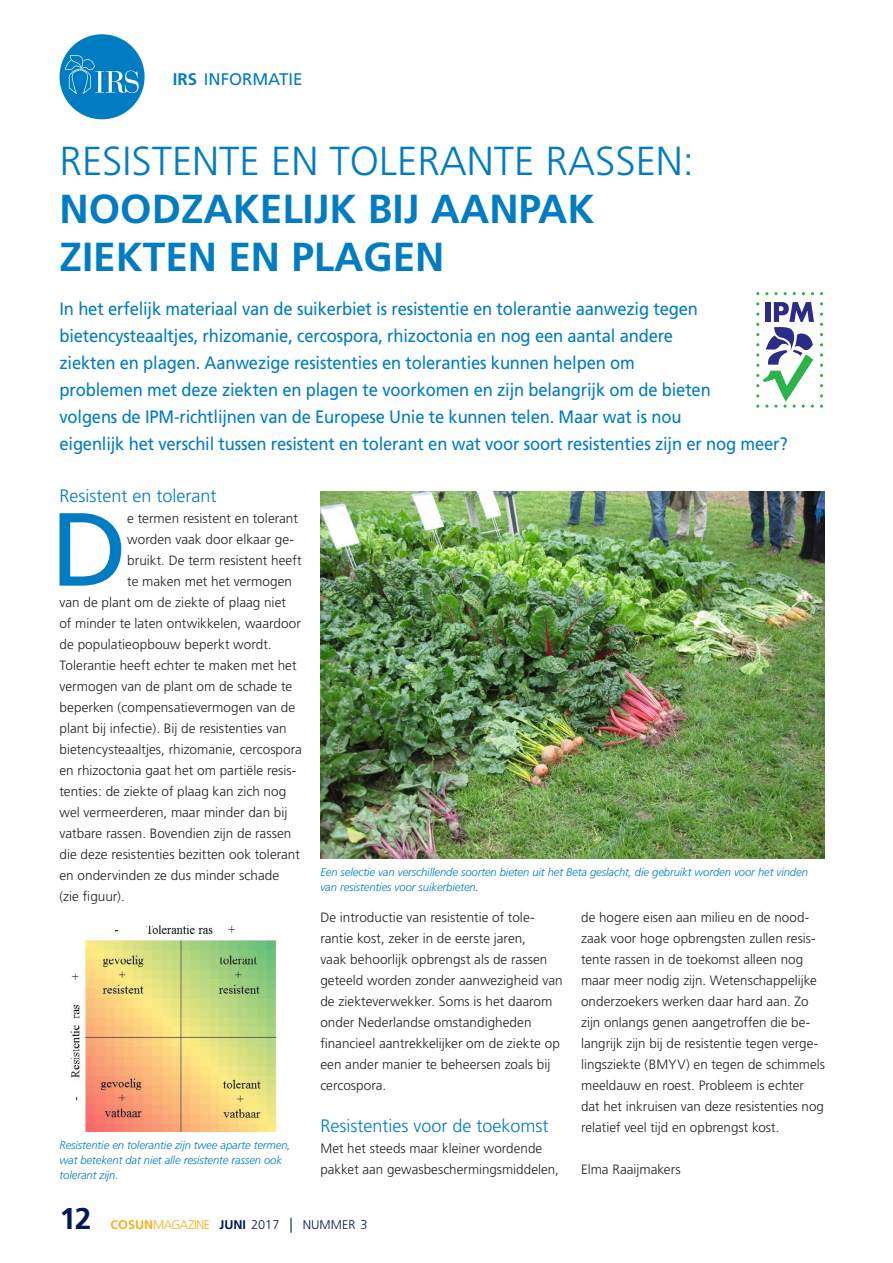
<style>
.page{position:relative;width:893px;height:1263px;background:#fff}
.page>*{position:absolute;margin:0;border:0;box-sizing:border-box;transform-origin:0 0}
.Platte__body__tekst{font:103.8px "Frutiger LT Std";color:#007cc2}
.Kop_tekst{font:700 40.5px/48px "Frutiger LT Std";color:#007cc2}
.t1{font:700 30px "Frutiger LT Std";color:#001954}
.Inleiding{font:18px/27px "Frutiger LT Std";letter-spacing:-.01em;color:#007cc2;scale:.92 1}
.tussenkop_IRS{font:300 18px "Frutiger";color:#007cc2}
.t2{font:16.8px "Frutiger LT Std";color:#007cc2}
.Platte__body__tekst-2{font:300 13.5px/21px "Frutiger";letter-spacing:.005em;color:#231f20}
.t3{font:300 12.6px "Frutiger";letter-spacing:-.03em;color:#faaf18}
.IRS_Onderschrift{font:italic 300 11.25px/15px "Frutiger LT Std";letter-spacing:-.005em;color:#007cc2}
.s1{font-weight:700}
.s2{font-weight:300}
.s3{font-family:"Frutiger";color:#231f20}
.s4{font-family:"Frutiger LT Std";font-weight:700}
.s5{font-family:"Frutiger LT Std";font-weight:700;color:#001954}
.s6{font-size:12.75px;color:#001954}
.s7{font-size:15px;color:#001954}
.s8{color:#001954}
</style>
<div class="page">
<svg style="left:820px;top:353px;width:3px;height:4px"></svg>
<svg style="left:774px;top:292px;width:4px;height:3px"></svg>
<svg style="left:756px;top:302px;width:58px;height:106px"></svg>
<img style="left:70px;top:924px;width:208px;height:208px">
<img style="left:320px;top:492px;width:505px;height:367px">
<div style="left:60px;top:34px;width:85px;height:85px;background:#007cc2;border-radius:50%"></div>
<svg style="left:65px;top:55px;width:74px;height:39px"></svg>
<p class="t2" style="left:173px;top:69px;width:131px"><span class="s1">IRS</span> INFORMATIE</p>
<p class="Kop_tekst" style="left:60px;top:137px;width:636px"><span class="s2">RESISTENTE EN TOLERANTE RASSEN:<br></span>NOODZAKELIJK BIJ AANPAK<br>ZIEKTEN EN PLAGEN</p>
<p class="Inleiding" style="left:60px;top:295px;width:793px">In het erfelijk materiaal van de suikerbiet is resistentie en tolerantie aanwezig tegen bietencysteaaltjes, rhizomanie, cercospora, rhizoctonia en nog een aantal andere<br>ziekten en plagen. Aanwezige resistenties en toleranties kunnen helpen om<br>problemen met deze ziekten en plagen te voorkomen en zijn belangrijk om de bieten<br>volgens de IPM-richtlijnen van de Europese Unie te kunnen telen. Maar wat is nou<br>eigenlijk het verschil tussen resistent en tolerant en wat voor soort resistenties zijn er nog meer?</p>
<p class="tussenkop_IRS" style="left:60px;top:485px;width:159px">Resistent en tolerant</p>
<p class="Platte__body__tekst" style="left:51px;top:489px;width:79px">D</p>
<p class="Platte__body__tekst-2" style="left:127px;top:508px;width:172px">e termen resistent en tolerant</p>
<p class="Platte__body__tekst-2" style="left:127px;top:529px;width:168px">worden vaak door elkaar ge-</p>
<p class="Platte__body__tekst-2" style="left:127px;top:550px;width:176px">bruikt. De term resistent heeft</p>
<p class="Platte__body__tekst-2" style="left:127px;top:571px;width:166px">te maken met het vermogen</p>
<p class="Platte__body__tekst-2" style="left:60px;top:592px;width:228px">van de plant om de ziekte of plaag niet</p>
<p class="Platte__body__tekst-2" style="left:60px;top:613px;width:243px">of minder te laten ontwikkelen, waardoor</p>
<p class="Platte__body__tekst-2" style="left:60px;top:634px;width:214px">de populatieopbouw beperkt wordt.</p>
<p class="Platte__body__tekst-2" style="left:60px;top:655px;width:238px">Tolerantie heeft echter te maken met het</p>
<p class="Platte__body__tekst-2" style="left:60px;top:676px;width:234px">vermogen van de plant om de schade te</p>
<p class="Platte__body__tekst-2" style="left:60px;top:697px;width:237px">beperken (compensatievermogen van de</p>
<p class="Platte__body__tekst-2" style="left:60px;top:718px;width:229px">plant bij infectie). Bij de resistenties van</p>
<p class="Platte__body__tekst-2" style="left:60px;top:739px;width:244px">bietencysteaaltjes, rhizomanie, cercospora</p>
<p class="Platte__body__tekst-2" style="left:60px;top:760px;width:238px">en rhizoctonia gaat het om partiële resis-</p>
<p class="Platte__body__tekst-2" style="left:60px;top:781px;width:228px">tenties: de ziekte of plaag kan zich nog</p>
<p class="Platte__body__tekst-2" style="left:60px;top:802px;width:229px">wel vermeerderen, maar minder dan bij</p>
<p class="Platte__body__tekst-2" style="left:60px;top:823px;width:233px">vatbare rassen. Bovendien zijn de rassen</p>
<p class="Platte__body__tekst-2" style="left:60px;top:844px;width:242px">die deze resistenties bezitten ook tolerant</p>
<p class="Platte__body__tekst-2" style="left:60px;top:865px;width:221px">en ondervinden ze dus minder schade</p>
<p class="Platte__body__tekst-2" style="left:60px;top:886px;width:67px">(zie figuur).</p>
<p class="IRS_Onderschrift" style="left:320px;top:864px;width:489px">Een selectie van verschillende soorten bieten uit het Beta geslacht, die gebruikt worden voor het vinden van resistenties voor suikerbieten<span class="s3">.</span></p>
<p class="Platte__body__tekst-2" style="left:320px;top:907px;width:244px">De introductie van resistentie of tole&shy;rantie kost, zeker in de eerste jaren,<br>vaak behoorlijk opbrengst als de rassen geteeld worden zonder aanwezigheid van de ziekteverwekker. Soms is het daarom onder Nederlandse omstandigheden financieel aantrekkelijker om de ziekte op een ander manier te beheersen zoals bij cercospora.</p>
<p class="tussenkop_IRS" style="left:320px;top:1115px;width:230px">Resistenties voor de toekomst</p>
<p class="Platte__body__tekst-2" style="left:320px;top:1138px;width:240px">Met het steeds maar kleiner wordende pakket aan gewasbeschermingsmiddelen,</p>
<p class="IRS_Onderschrift" style="left:60px;top:1137px;width:233px">Resistentie en tolerantie zijn twee aparte termen, wat betekent dat niet alle resistente rassen ook tolerant zijn.</p>
<p class="t1" style="left:60px;top:1201px;width:34px">12</p>
<p class="t3" style="left:111px;top:1217px;width:258px"><span class="s4">COSUN</span>MAGAZINE <span class="s5">JUNI</span> <span class="s6">2017</span> <span class="s7">|</span> <span class="s8">NUMMER</span> <span class="s6">3</span></p>
<p class="Platte__body__tekst-2" style="left:581px;top:907px;width:245px">de hogere eisen aan milieu en de nood&shy;zaak voor hoge opbrengsten zullen resis&shy;tente rassen in de toekomst alleen nog maar meer nodig zijn. Wetenschappelijke onderzoekers werken daar hard aan. Zo zijn onlangs genen aangetroffen die be&shy;langrijk zijn bij de resistentie tegen verge&shy;lingsziekte (BMYV) en tegen de schimmels meeldauw en roest. Probleem is echter dat het inkruisen van deze resistenties nog relatief veel tijd en opbrengst kost.</p>
<p class="Platte__body__tekst-2" style="left:581px;top:1159px;width:101px">Elma Raaijmakers</p>
</div>
